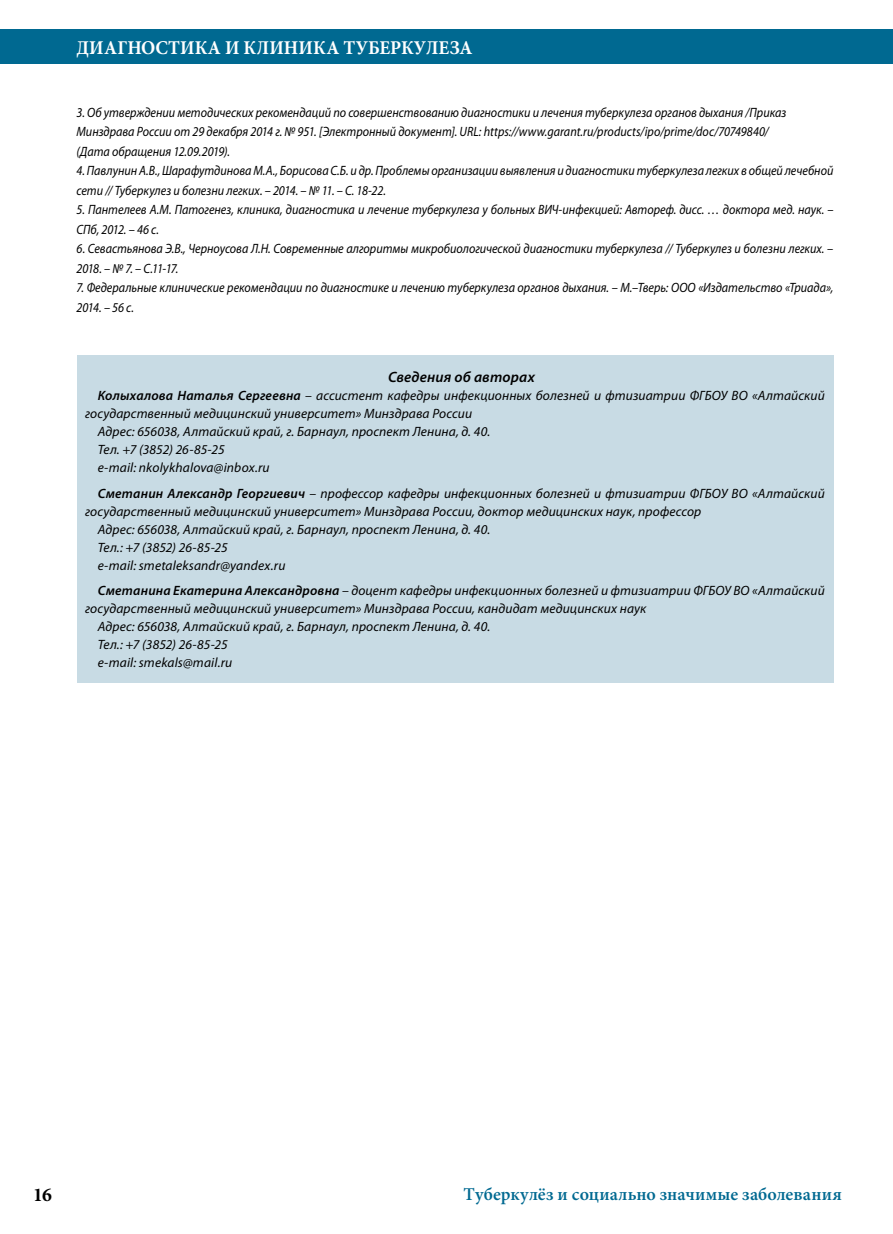
<style>
.page{position:relative;width:893px;height:1234px;background:#fff}
.page>*{position:absolute;margin:0;border:0;box-sizing:border-box;transform-origin:0 0}
.t1{font:700 19.5px "Minion Pro";letter-spacing:.005em;color:#fff;scale:.95 1}
.t2{font:700 19.5px "Minion Pro";color:#000}
.t3{font:600 18px "Minion Pro";letter-spacing:.01em;color:#006991}
.t4{font:italic 600 15px "Myriad Pro";letter-spacing:.015em;color:#000}
.t5{font:italic 13.5px/19.5px "Myriad Pro";letter-spacing:.005em;color:#000;scale:.9 1}
.t6{font:italic 13.5px "Myriad Pro";letter-spacing:.005em;color:#000}
.s1{font-weight:600}
</style>
<div class="page">
<div style="left:0;top:30px;width:893px;height:34px;background:#006991"></div>
<div style="left:77px;top:355px;width:756px;height:327px;background:#c8dbe4"></div>
<h1 class="t1" style="left:77px;top:34px;width:418px">ДИАГНОСТИКА И КЛИНИКА ТУБЕРКУЛЕЗА</h1>
<p class="t5" style="left:77px;top:102px;width:790px">3. Об утверждении методических рекомендаций по совершенствованию диагностики и лечения туберкулеза органов дыхания /Приказ<br>Минздрава России от 29 декабря 2014 г. № 951. [Электронный документ]. URL: https://www.garant.ru/products/ipo/prime/doc/70749840/ (Дата обращения 12.09.2019).</p>
<p class="t5" style="left:77px;top:160px;width:842px">4. Павлунин А.В., Шарафутдинова М.А., Борисова С.Б. и др. Проблемы организации выявления и диагностики туберкулеза легких в общей лечебной сети // Туберкулез и болезни легких. – 2014. – № 11. – С. 18-22.</p>
<p class="t5" style="left:77px;top:199px;width:842px">5. Пантелеев А.М. Патогенез, клиника, диагностика и лечение туберкулеза у больных ВИЧ-инфекцией: Автореф. дисс. … доктора мед. наук. –<br>СПб, 2012. – 46 с.</p>
<p class="t5" style="left:77px;top:238px;width:842px">6. Севастьянова Э.В., Черноусова Л.Н. Современные алгоритмы микробиологической диагностики туберкулеза // Туберкулез и болезни легких. –<br>2018. – № 7. – С.11-17.</p>
<p class="t5" style="left:77px;top:277px;width:842px">7. Федеральные клинические рекомендации по диагностике и лечению туберкулеза органов дыхания. – М.–Тверь: ООО «Издательство «Триада»,<br>2014. – 56 с.</p>
<p class="t4" style="left:388px;top:367px;width:148px">Сведения об авторах</p>
<p class="t6" style="left:98px;top:387px;width:728px"><span class="s1">Колыхалова Наталья Сергеевна</span> – ассистент кафедры инфекционных болезней и фтизиатрии ФГБОУ ВО «Алтайский</p>
<p class="t6" style="left:85px;top:405px;width:389px">государственный медицинский университет» Минздрава России</p>
<p class="t6" style="left:98px;top:423px;width:394px">Адрес: 656038, Алтайский край, г. Барнаул, проспект Ленина, д. 40.</p>
<p class="t6" style="left:98px;top:441px;width:128px">Тел. +7 (3852) 26-85-25</p>
<p class="t6" style="left:98px;top:459px;width:173px">e-mail: nkolykhalova@inbox.ru</p>
<p class="t6" style="left:98px;top:484px;width:728px"><span class="s1">Сметанин Александр Георгиевич</span> – профессор кафедры инфекционных болезней и фтизиатрии ФГБОУ ВО «Алтайский</p>
<p class="t6" style="left:85px;top:502px;width:618px">государственный медицинский университет» Минздрава России, доктор медицинских наук, профессор</p>
<p class="t6" style="left:98px;top:520px;width:394px">Адрес: 656038, Алтайский край, г. Барнаул, проспект Ленина, д. 40.</p>
<p class="t6" style="left:98px;top:538px;width:131px">Тел.: +7 (3852) 26-85-25</p>
<p class="t6" style="left:98px;top:556px;width:189px">e-mail: smetaleksandr@yandex.ru</p>
<p class="t6" style="left:98px;top:582px;width:729px"><span class="s1">Сметанина Екатерина Александровна</span> – доцент кафедры инфекционных болезней и фтизиатрии ФГБОУ ВО «Алтайский</p>
<p class="t6" style="left:85px;top:600px;width:563px">государственный медицинский университет» Минздрава России, кандидат медицинских наук</p>
<p class="t6" style="left:98px;top:618px;width:394px">Адрес: 656038, Алтайский край, г. Барнаул, проспект Ленина, д. 40.</p>
<p class="t6" style="left:98px;top:636px;width:131px">Тел.: +7 (3852) 26-85-25</p>
<p class="t6" style="left:98px;top:654px;width:136px">e-mail: smekals@mail.ru</p>
<h1 class="t2" style="left:33px;top:1180px;width:20px">16</h1>
<h2 class="t3" style="left:463px;top:1181px;width:380px">Туберкулёз и социально значимые заболевания</h2>
</div>
